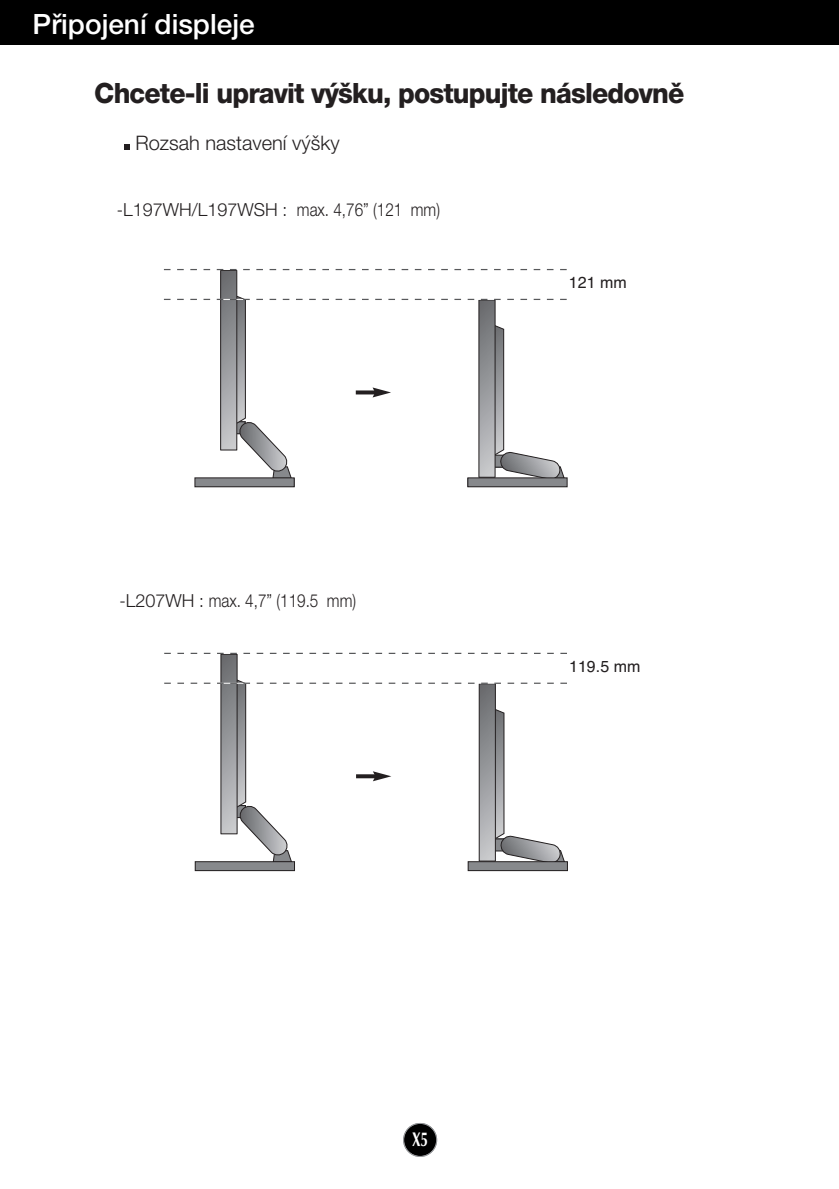
<style>
.page{position:relative;width:839px;height:1189px;background:#fff}
.page>*{position:absolute;margin:0;border:0;box-sizing:border-box;transform-origin:0 0}
.t1{font:800 28px "Helvetica Neue CE";letter-spacing:-.03em;color:#231f20;scale:.95 1}
.t2{font:500 28px "Helvetica Neue CE";color:#fff}
.t3{font:300 20px "Helvetica Neue CE";color:#231f20}
.t4{font:700 20px "Optima";color:#fff;scale:.7 1}
.t5{font:300 18px "Helvetica Neue CE";color:#231f20;scale:.95 1}
.t6{font:16px "Helvetica";color:#231f20}
</style>
<div class="page">
<svg style="left:403px;top:1123px;width:33px;height:33px"></svg>
<div style="left:404px;top:1123px;width:32px;height:32px;background:#000;border-radius:50%"></div>
<div style="left:403px;top:1123px;width:34px;height:34px;border:2px solid #939598;border-radius:50%"></div>
<div style="left:0;top:0;width:839px;height:45px;background:#000"></div>
<svg style="left:124px;top:144px;width:6px;height:5px"></svg>
<div style="left:221px;top:270px;width:16px;height:180px;background:#707174"></div>
<div style="left:220px;top:270px;width:17px;height:180px;border:1px solid #231f20"></div>
<div style="left:195px;top:478px;width:99px;height:9px;background:#87898c"></div>
<div style="left:195px;top:478px;width:99px;height:9px;border:1px solid #231f20"></div>
<div style="left:468px;top:478px;width:99px;height:9px;background:#87898c"></div>
<div style="left:467px;top:478px;width:100px;height:9px;border:1px solid #231f20"></div>
<svg style="left:164px;top:269px;width:403px;height:1px"></svg>
<svg style="left:164px;top:293px;width:404px;height:187px"></svg>
<div style="left:221px;top:654px;width:16px;height:180px;background:#717275"></div>
<div style="left:221px;top:654px;width:16px;height:180px;border:1px solid #231f20"></div>
<div style="left:195px;top:861px;width:99px;height:9px;background:#87898c"></div>
<div style="left:195px;top:861px;width:100px;height:10px;border:1px solid #231f20"></div>
<div style="left:468px;top:861px;width:99px;height:9px;background:#87898c"></div>
<div style="left:468px;top:861px;width:99px;height:10px;border:1px solid #231f20"></div>
<svg style="left:164px;top:653px;width:403px;height:1px"></svg>
<svg style="left:164px;top:677px;width:404px;height:186px"></svg>
<h1 class="t2" style="left:33px;top:14px;width:223px">Pfiipojení displeje</h1>
<h1 class="t1" style="left:94px;top:83px;width:622px">Chcete-li upravit v˘‰ku, postupujte následovnû</h1>
<p class="t3" style="left:135px;top:135px;width:206px">Rozsah nastavení v˘‰ky</p>
<p class="t5" style="left:117px;top:203px;width:342px">-L197WH/L197WSH : max. 4,76” (121 mm)</p>
<p class="t5" style="left:119px;top:594px;width:251px">-L207WH : max. 4,7” (119.5 mm)</p>
<p class="t6" style="left:569px;top:277px;width:59px">121 mm</p>
<p class="t6" style="left:569px;top:660px;width:73px">119.5 mm</p>
<p class="t4" style="left:412px;top:1131px;width:24px">X5</p>
</div>
